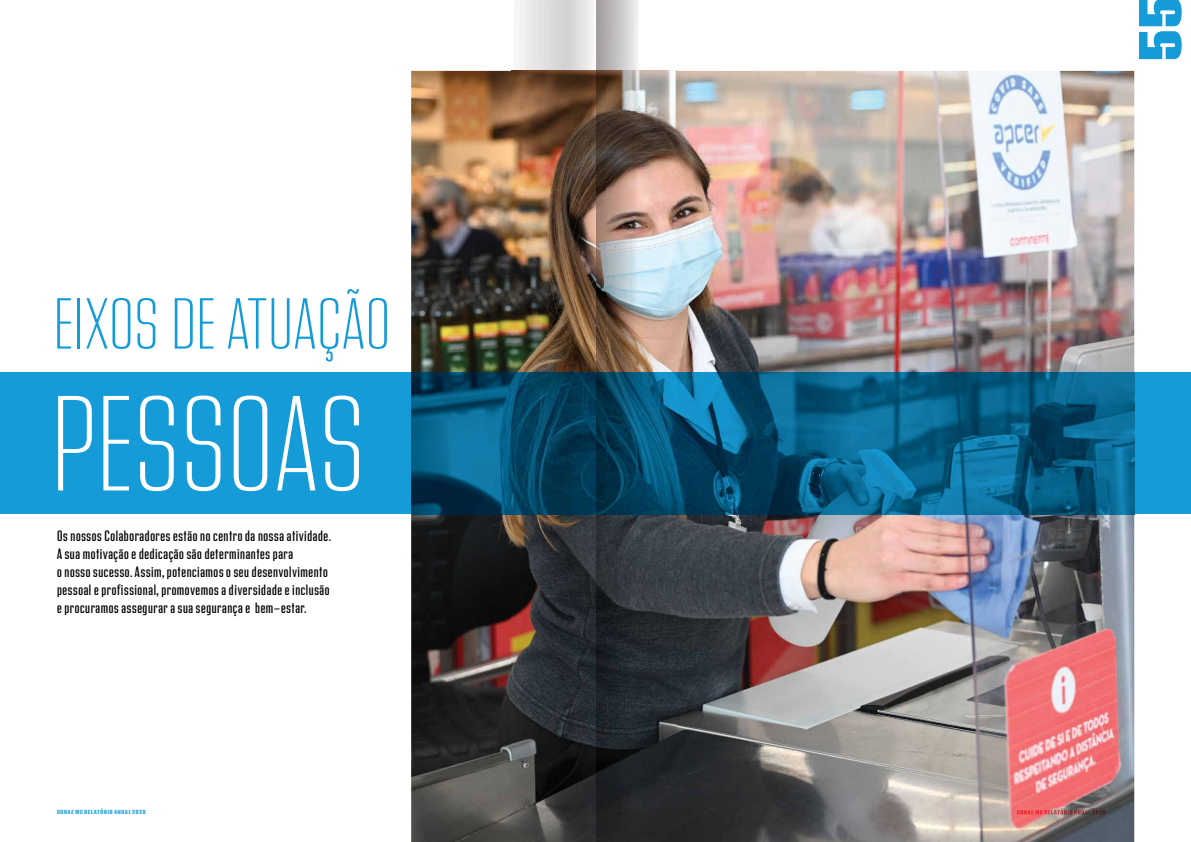
<style>
.page{position:relative;width:1191px;height:842px;background:#fff}
.page>*{position:absolute;margin:0;border:0;box-sizing:border-box;transform-origin:0 0}
.t1{font:200 condensed 135px "Address Sans Pro";letter-spacing:-.01em;color:#fff}
.t2{font:200 condensed 72px "Address Sans Pro";letter-spacing:-.005em;color:#139cd8}
.t3{font:900 condensed 60px "Address Sans Pro";color:#159cd8}
.t4{font:condensed 15px/18px "Address Sans Pro";letter-spacing:-.005em;color:#000}
.t5{font:600 condensed 8px "Address Sans Pro";letter-spacing:.03em;color:#159cd8}
</style>
<div class="page">
<img style="left:411px;top:71px;width:723px;height:771px">
<div style="left:1134px;top:372px;width:57px;height:142px;background:#159cd8"></div>
<img style="left:676px;top:372px;width:458px;height:142px">
<div style="left:0;top:372px;width:411px;height:142px;background:#159cd8"></div>
<img style="left:411px;top:372px;width:100px;height:142px">
<img style="left:1017px;top:809px;width:88px;height:5px">
<img style="left:511px;top:0;width:165px;height:842px">
<h2 class="t2" style="left:53px;top:286px;width:340px">EIXOS DE ATUAÇÃO</h2>
<h1 class="t1" style="left:49px;top:373px;width:320px">PESSOAS</h1>
<p class="t4" style="left:57px;top:528px;width:276px">Os nossos Colaboradores estão no centro da nossa atividade.<br>A sua motivação e dedicação são determinantes para<br>o nosso sucesso. Assim, potenciamos o seu desenvolvimento pessoal e profissional, promovemos a diversidade e inclusão e procuramos assegurar a sua segurança e bem-estar.</p>
<p class="t5" style="left:57px;top:807px;width:91px">sonae mc relatório anual 2020</p>
<h3 class="t3" style="left:1124px;top:62px;width:68px;rotate:-90deg">55</h3>
</div>
